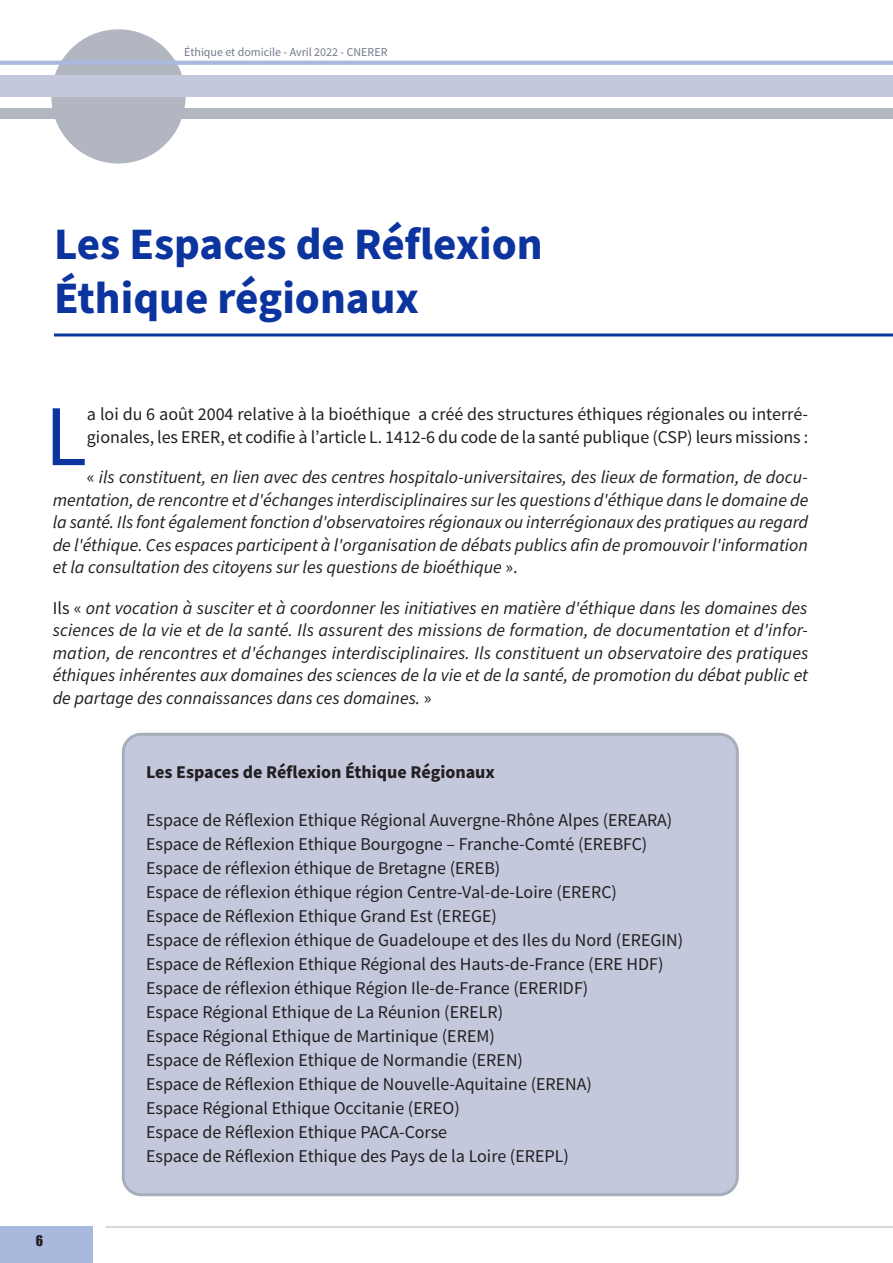
<style>
.page{position:relative;width:893px;height:1263px;background:#fff}
.page>*{position:absolute;margin:0;border:0;box-sizing:border-box;transform-origin:0 0}
.Body{font:86.55px "Source Sans Pro";color:#0c349e}
.Section_-_title{font:700 45px/54px "Source Sans Pro";color:#0c349e}
.Body-2{font:18px/22.5px "Source Sans Pro";color:#231f20}
.Body-3{font:italic 18px/22.5px "Source Sans Pro";color:#231f20;text-align:justify}
.Body-4{font:700 18px "Source Sans Pro";color:#231f20}
.t1{font:13.5px "Impact";color:#231f20}
.t2{font:12px "Source Sans Pro";color:#72798b}
.s1{font-style:normal}
</style>
<div class="page">
<div style="left:0;top:108px;width:893px;height:11px;background:#b1b6c1"></div>
<div style="left:53px;top:31px;width:130px;height:130px;background:#b1b6c1;border-radius:50%"></div>
<div style="left:51px;top:29px;width:135px;height:135px;border:4px solid #b1b6c1;border-radius:50%"></div>
<hr style="left:106px;top:1226px;width:787px;height:1px;background:#b1b6c1">
<div style="left:0;top:1227px;width:93px;height:36px;background:#a9b8dd"></div>
<hr style="left:0;top:61px;width:893px;height:4px;background:#a9b8dd">
<div style="left:0;top:75px;width:893px;height:21px;background:#c3c8dd"></div>
<hr style="left:54px;top:333px;width:839px;height:3px;background:#0c349e">
<div style="left:123px;top:734px;width:614px;height:461px;background:#c3c8dd;border-radius:18px"></div>
<div style="left:122px;top:733px;width:617px;height:463px;border:3px solid #a5aeb9;border-radius:18px"></div>
<p class="t2" style="left:184px;top:45px;width:205px">Éthique et domicile - Avril 2022 - CNERER</p>
<p class="Section_-_title" style="left:54px;top:219px;width:490px">Les Espaces de Réflexion<br>Éthique régionaux</p>
<p class="Body" style="left:45px;top:383px;width:43px">L</p>
<p class="Body-2" style="left:87px;top:403px;width:723px">a loi du 6 août 2004 relative à la bioéthique a créé des structures éthiques régionales ou interré&shy;gionales, les ERER, et codifie à l’article L. 1412-6 du code de la santé publique (CSP) leurs missions :</p>
<p class="Body-3" style="left:53px;top:466px;width:757px;text-indent:34px"><span class="s1">«</span> ils constituent, en lien avec des centres hospitalo-universitaires, des lieux de formation, de docu&shy;mentation, de rencontre et d'échanges interdisciplinaires sur les questions d'éthique dans le domaine de la santé. Ils font également fonction d'observatoires régionaux ou interrégionaux des pratiques au regard de l'éthique. Ces espaces participent à l'organisation de débats publics afin de promouvoir l'information et la consultation des citoyens sur les questions de bioéthique <span class="s1">».</span></p>
<p class="Body-3" style="left:53px;top:597px;width:757px"><span class="s1">Ils «</span> ont vocation à susciter et à coordonner les initiatives en matière d'éthique dans les domaines des sciences de la vie et de la santé. Ils assurent des missions de formation, de documentation et d'infor&shy;mation, de rencontres et d'échanges interdisciplinaires. Ils constituent un observatoire des pratiques éthiques inhérentes aux domaines des sciences de la vie et de la santé, de promotion du débat public et de partage des connaissances dans ces domaines. <span class="s1">»</span></p>
<p class="Body-4" style="left:146px;top:760px;width:350px">Les Espaces de Réflexion Éthique Régionaux</p>
<p class="Body-2" style="left:146px;top:809px;width:528px">Espace de Réflexion Ethique Régional Auvergne-Rhône Alpes (EREARA)</p>
<p class="Body-2" style="left:146px;top:833px;width:503px">Espace de Réflexion Ethique Bourgogne – Franche-Comté (EREBFC)</p>
<p class="Body-2" style="left:146px;top:857px;width:356px">Espace de réflexion éthique de Bretagne (EREB)</p>
<p class="Body-2" style="left:146px;top:881px;width:472px">Espace de réflexion éthique région Centre-Val-de-Loire (ERERC)</p>
<p class="Body-2" style="left:146px;top:905px;width:352px">Espace de Réflexion Ethique Grand Est (EREGE)</p>
<p class="Body-2" style="left:146px;top:929px;width:539px">Espace de réflexion éthique de Guadeloupe et des Iles du Nord (EREGIN)</p>
<p class="Body-2" style="left:146px;top:953px;width:519px">Espace de Réflexion Ethique Régional des Hauts-de-France (ERE HDF)</p>
<p class="Body-2" style="left:146px;top:977px;width:444px">Espace de réflexion éthique Région Ile-de-France (ERERIDF)</p>
<p class="Body-2" style="left:146px;top:1001px;width:359px">Espace Régional Ethique de La Réunion (ERELR)</p>
<p class="Body-2" style="left:146px;top:1025px;width:350px">Espace Régional Ethique de Martinique (EREM)</p>
<p class="Body-2" style="left:146px;top:1049px;width:378px">Espace de Réflexion Ethique de Normandie (EREN)</p>
<p class="Body-2" style="left:146px;top:1073px;width:447px">Espace de Réflexion Ethique de Nouvelle-Aquitaine (ERENA)</p>
<p class="Body-2" style="left:146px;top:1097px;width:315px">Espace Régional Ethique Occitanie (EREO)</p>
<p class="Body-2" style="left:146px;top:1121px;width:303px">Espace de Réflexion Ethique PACA-Corse</p>
<p class="Body-2" style="left:146px;top:1145px;width:424px">Espace de Réflexion Ethique des Pays de la Loire (EREPL)</p>
<p class="t1" style="left:36px;top:1230px;width:9px">6</p>
</div>
